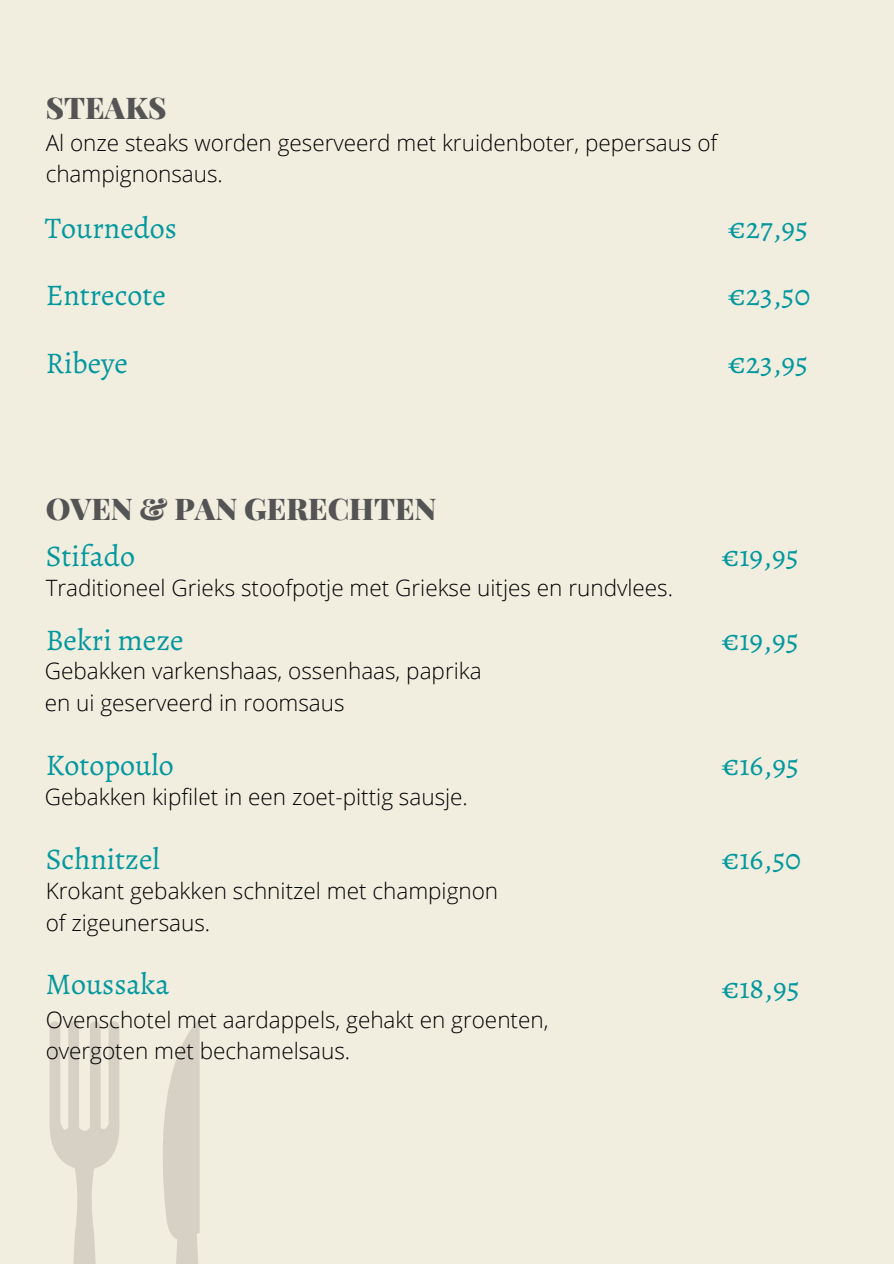
<style>
.page{position:relative;width:894px;height:1264px;background:#fff}
.page>*{position:absolute;margin:0;border:0;box-sizing:border-box;transform-origin:0 0}
.t1{font:30px "Alegreya";color:#03989e}
.t2{font:900 30px "Playfair Display";color:#545454}
.t3{font:300 22.5px/31.5px "Open Sans";color:#000}
</style>
<div class="page">
<div style="left:0;top:0;width:893px;height:1263px;background:#f1eee0"></div>
<div style="left:50px;top:1021px;width:10px;height:108px;background:#d6d1c4;border-radius:5px"></div>
<div style="left:68px;top:1021px;width:11px;height:115px;background:#d6d1c4;border-radius:5px"></div>
<div style="left:90px;top:1021px;width:11px;height:115px;background:#d6d1c4;border-radius:5px"></div>
<div style="left:108px;top:1021px;width:11px;height:108px;background:#d6d1c4;border-radius:5px"></div>
<svg style="left:50px;top:1122px;width:70px;height:141px"></svg>
<svg style="left:163px;top:1019px;width:37px;height:244px"></svg>
<h1 class="t2" style="left:46px;top:87px;width:122px">STEAKS</h1>
<p class="t3" style="left:46px;top:126px;width:673px">Al onze steaks worden geserveerd met kruidenboter, pepersaus of champignonsaus.</p>
<h1 class="t1" style="left:45px;top:207px;width:134px">Tournedos</h1>
<h1 class="t1" style="left:728px;top:207px;width:81px">€27,95</h1>
<h1 class="t1" style="left:46px;top:274px;width:122px">Entrecote</h1>
<h1 class="t1" style="left:46px;top:343px;width:84px">Ribeye</h1>
<h1 class="t1" style="left:728px;top:274px;width:84px">€23,50</h1>
<h1 class="t1" style="left:728px;top:343px;width:81px">€23,95</h1>
<h1 class="t2" style="left:46px;top:487px;width:392px">OVEN &amp; PAN GERECHTEN</h1>
<h1 class="t1" style="left:46px;top:535px;width:91px">Stifado</h1>
<p class="t3" style="left:46px;top:571px;width:628px">Traditioneel Grieks stoofpotje met Griekse uitjes en rundvlees.</p>
<h1 class="t1" style="left:46px;top:619px;width:139px">Bekri meze</h1>
<p class="t3" style="left:45px;top:655px;width:438px">Gebakken varkenshaas, ossenhaas, paprika en ui geserveerd in roomsaus</p>
<h1 class="t1" style="left:46px;top:744px;width:129px">Kotopoulo</h1>
<p class="t3" style="left:45px;top:780px;width:424px">Gebakken kipfilet in een zoet-pittig sausje.</p>
<h1 class="t1" style="left:46px;top:838px;width:116px">Schnitzel</h1>
<p class="t3" style="left:46px;top:874px;width:454px">Krokant gebakken schnitzel met champignon of zigeunersaus.</p>
<h1 class="t1" style="left:46px;top:963px;width:125px">Moussaka</h1>
<p class="t3" style="left:46px;top:1003px;width:504px">Ovenschotel met aardappels, gehakt en groenten, overgoten met bechamelsaus.</p>
<h1 class="t1" style="left:721px;top:535px;width:78px">€19,95</h1>
<h1 class="t1" style="left:721px;top:619px;width:78px">€19,95</h1>
<h1 class="t1" style="left:721px;top:744px;width:79px">€16,95</h1>
<h1 class="t1" style="left:721px;top:838px;width:81px">€16,50</h1>
<h1 class="t1" style="left:721px;top:967px;width:79px">€18,95</h1>
</div>
